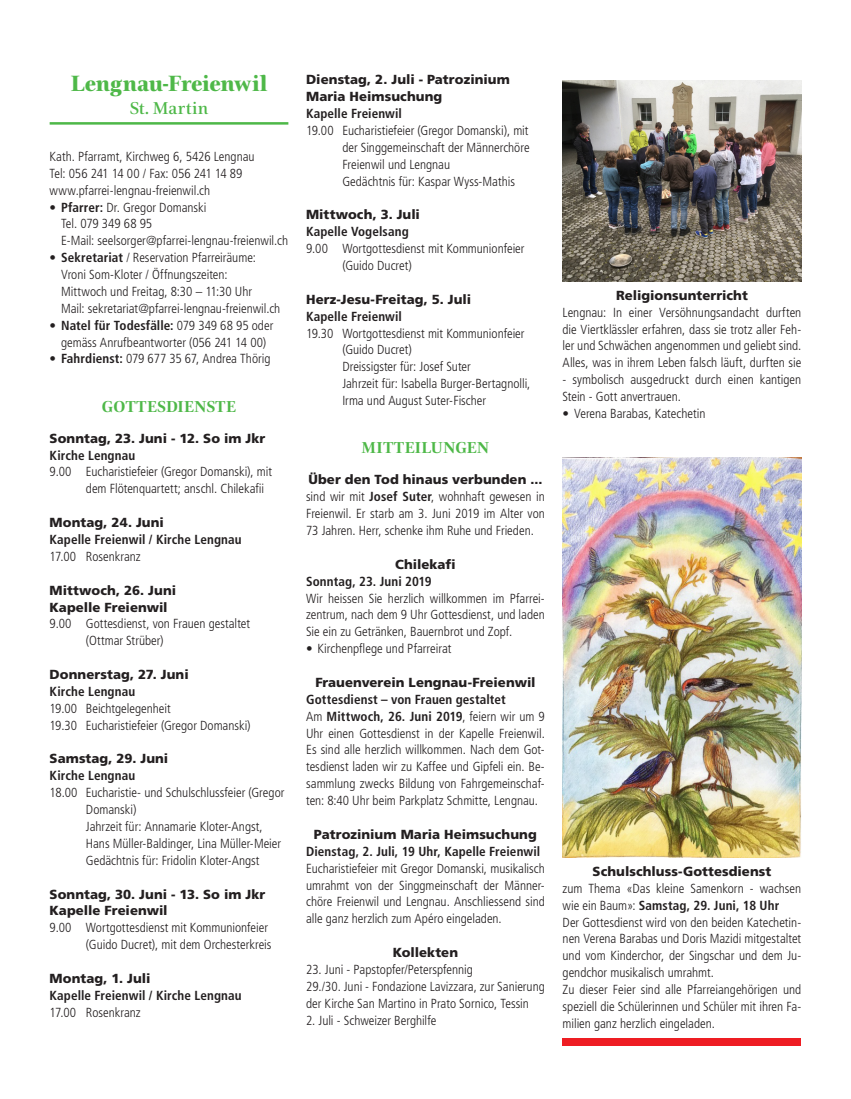
<style>
.page{position:relative;width:851px;height:1099px;background:#fff}
.page>*{position:absolute;margin:0;border:0;box-sizing:border-box;transform-origin:0 0}
.K3_Pfarrei_Kopf{font:800 22.5px "Civita";letter-spacing:-.01em;color:#4eb848}
.K3_Pfarrei_Kopf-2{font:500 17.5px "Civita";letter-spacing:.015em;color:#4eb848}
.K6_Kalender_Titel{font:700 16.12px "Civita";letter-spacing:.01em;color:#4eb848}
.M3_Mitteilungen_Inha{font:300 condensed 13.12px/16.9px "Frutiger LT Std";color:#231f20;text-align:justify}
.K8_Gottesdienst_Term{font:300 condensed 13.12px/16.9px "Frutiger LT Std";color:#231f20}
.K5_Pfarrei_Adresskop{font:300 condensed 13.12px/16.9px "Frutiger LT Std";color:#231f20}
.K7_Gottesdienst_Datu{font:900 13.12px "Frutiger LT Std";letter-spacing:.005em;color:#231f20}
.K8_Gottesdienst_Term-2{font:700 condensed 13.12px "Frutiger LT Std";letter-spacing:.005em;color:#231f20}
.M2_Mitteilungen_Unte{font:900 13.12px "Frutiger LT Std";letter-spacing:.005em;color:#231f20}
.left{font:300 condensed 13.12px/16.9px "Frutiger LT Std";color:#231f20}
.K4_Pfarrei_Adresskop{font:300 condensed 13.12px/16.9px "Frutiger LT Std";color:#231f20}
.M3_Mitteilungen_Inha-2{font:700 condensed 13.12px "Frutiger LT Std";letter-spacing:.005em;color:#231f20}
.M4_Mitteilung_Aufzäl{font:300 condensed 13.12px "Frutiger LT Std";color:#231f20}
.s1{font-weight:700}
</style>
<div class="page">
<hr style="left:50px;top:122px;width:238px;height:3px;background:#4eb848">
<img style="left:562px;top:81px;width:239px;height:200px">
<img style="left:562px;top:458px;width:239px;height:399px">
<div style="left:562px;top:1038px;width:239px;height:7px;background:#ee1d23"></div>
<p class="K3_Pfarrei_Kopf" style="left:71px;top:68px;width:198px">Lengnau-Freienwil</p>
<p class="K3_Pfarrei_Kopf-2" style="left:130px;top:96px;width:80px">St. Martin</p>
<p class="K4_Pfarrei_Adresskop" style="left:50px;top:148px;width:206px">Kath. Pfarramt, Kirchweg 6, 5426 Lengnau<br>Tel: 056 241 14 00 / Fax: 056 241 14 89 www.pfarrei-lengnau-freienwil.ch</p>
<p class="K5_Pfarrei_Adresskop" style="left:61px;top:199px;width:228px;text-indent:-11px">• <span class="s1">Pfarrer:</span> Dr. Gregor Domanski<br>Tel. 079 349 68 95<br>E-Mail: seelsorger@pfarrei-lengnau-freienwil.ch</p>
<p class="K5_Pfarrei_Adresskop" style="left:61px;top:249px;width:221px;text-indent:-11px">• <span class="s1">Sekretariat</span> / Reservation Pfarreiräume:<br>Vroni Som-Kloter / Öffnungszeiten:<br>Mittwoch und Freitag, 8:30 – 11:30 Uhr<br>Mail: sekretariat@pfarrei-lengnau-freienwil.ch</p>
<p class="K5_Pfarrei_Adresskop" style="left:50px;top:317px;width:225px;text-align:center">• <span class="s1">Natel für Todesfälle:</span> 079 349 68 95 oder gemäss Anrufbeantworter (056 241 14 00)</p>
<p class="K5_Pfarrei_Adresskop" style="left:50px;top:350px;width:222px">• <span class="s1">Fahrdienst:</span> 079 677 35 67, Andrea Thörig</p>
<p class="K6_Kalender_Titel" style="left:102px;top:395px;width:136px">GOTTESDIENSTE</p>
<p class="K7_Gottesdienst_Datu" style="left:50px;top:430px;width:217px">Sonntag, 23. Juni - 12. So im Jkr</p>
<p class="K8_Gottesdienst_Term-2" style="left:50px;top:447px;width:87px">Kirche Lengnau</p>
<p class="K8_Gottesdienst_Term" style="left:86px;top:463px;width:188px;text-indent:-36px">9.00 Eucharistiefeier (Gregor Domanski), mit dem Flötenquartett; anschl. Chilekafii</p>
<p class="K7_Gottesdienst_Datu" style="left:50px;top:514px;width:116px">Montag, 24. Juni</p>
<p class="K8_Gottesdienst_Term-2" style="left:50px;top:531px;width:193px">Kapelle Freienwil / Kirche Lengnau</p>
<p class="K8_Gottesdienst_Term" style="left:50px;top:548px;width:93px">17.00 Rosenkranz</p>
<p class="K7_Gottesdienst_Datu" style="left:50px;top:582px;width:128px">Mittwoch, 26. Juni</p>
<p class="K7_Gottesdienst_Datu" style="left:50px;top:599px;width:119px">Kapelle Freienwil</p>
<p class="K8_Gottesdienst_Term" style="left:86px;top:615px;width:166px;text-indent:-36px">9.00 Gottesdienst, von Frauen gestaltet (Ottmar Strüber)</p>
<p class="K7_Gottesdienst_Datu" style="left:50px;top:666px;width:141px">Donnerstag, 27. Juni</p>
<p class="K8_Gottesdienst_Term-2" style="left:50px;top:683px;width:87px">Kirche Lengnau</p>
<p class="K8_Gottesdienst_Term" style="left:50px;top:700px;width:123px">19.00 Beichtgelegenheit</p>
<p class="K8_Gottesdienst_Term" style="left:50px;top:717px;width:202px">19.30 Eucharistiefeier (Gregor Domanski)</p>
<p class="K7_Gottesdienst_Datu" style="left:50px;top:751px;width:120px">Samstag, 29. Juni</p>
<p class="K8_Gottesdienst_Term-2" style="left:50px;top:768px;width:87px">Kirche Lengnau</p>
<p class="K8_Gottesdienst_Term" style="left:86px;top:784px;width:200px;text-indent:-36px">18.00 Eucharistie- und Schulschlussfeier (Gregor Domanski)<br>Jahrzeit für: Annamarie Kloter-Angst, Hans Müller-Baldinger, Lina Müller-Meier Gedächtnis für: Fridolin Kloter-Angst</p>
<p class="K7_Gottesdienst_Datu" style="left:50px;top:886px;width:217px">Sonntag, 30. Juni - 13. So im Jkr</p>
<p class="K7_Gottesdienst_Datu" style="left:50px;top:902px;width:119px">Kapelle Freienwil</p>
<p class="K8_Gottesdienst_Term" style="left:50px;top:919px;width:223px;text-align:right">9.00 Wortgottesdienst mit Kommunionfeier (Guido Ducret), mit dem Orchesterkreis</p>
<p class="K7_Gottesdienst_Datu" style="left:50px;top:970px;width:102px">Montag, 1. Juli</p>
<p class="K8_Gottesdienst_Term-2" style="left:50px;top:987px;width:193px">Kapelle Freienwil / Kirche Lengnau</p>
<p class="K8_Gottesdienst_Term" style="left:50px;top:1003px;width:93px">17.00 Rosenkranz</p>
<p class="K7_Gottesdienst_Datu" style="left:306px;top:72px;width:205px">Dienstag, 2. Juli - Patrozinium</p>
<p class="K7_Gottesdienst_Datu" style="left:306px;top:89px;width:138px">Maria Heimsuchung</p>
<p class="K8_Gottesdienst_Term-2" style="left:306px;top:106px;width:97px">Kapelle Freienwil</p>
<p class="K8_Gottesdienst_Term" style="left:342px;top:122px;width:189px;text-indent:-36px">19.00 Eucharistiefeier (Gregor Domanski), mit der Singgemeinschaft der Männerchöre Freienwil und Lengnau<br>Gedächtnis für: Kaspar Wyss-Mathis</p>
<p class="K7_Gottesdienst_Datu" style="left:306px;top:207px;width:115px">Mittwoch, 3. Juli</p>
<p class="K8_Gottesdienst_Term-2" style="left:306px;top:224px;width:104px">Kapelle Vogelsang</p>
<p class="K8_Gottesdienst_Term" style="left:342px;top:240px;width:184px;text-indent:-36px">9.00 Wortgottesdienst mit Kommunionfeier (Guido Ducret)</p>
<p class="K7_Gottesdienst_Datu" style="left:306px;top:291px;width:166px">Herz-Jesu-Freitag, 5. Juli</p>
<p class="K8_Gottesdienst_Term-2" style="left:306px;top:308px;width:97px">Kapelle Freienwil</p>
<p class="K8_Gottesdienst_Term" style="left:342px;top:325px;width:189px;text-indent:-36px">19.30 Wortgottesdienst mit Kommunionfeier (Guido Ducret)<br>Dreissigster für: Josef Suter<br>Jahrzeit für: Isabella Burger-Bertagnolli, Irma und August Suter-Fischer</p>
<p class="K6_Kalender_Titel" style="left:361px;top:437px;width:129px">MITTEILUNGEN</p>
<p class="M2_Mitteilungen_Unte" style="left:308px;top:472px;width:236px">Über den Tod hinaus verbunden ...</p>
<p class="M3_Mitteilungen_Inha" style="left:306px;top:488px;width:240px">sind wir mit <span class="s1">Josef Suter</span>, wohnhaft gewesen in Freienwil. Er starb am 3. Juni 2019 im Alter von 73 Jahren. Herr, schenke ihm Ruhe und Frieden.</p>
<p class="M2_Mitteilungen_Unte" style="left:395px;top:556px;width:62px">Chilekafi</p>
<p class="M3_Mitteilungen_Inha-2" style="left:306px;top:573px;width:127px">Sonntag, 23. Juni 2019</p>
<p class="M3_Mitteilungen_Inha" style="left:306px;top:589px;width:240px">Wir heissen Sie herzlich willkommen im Pfarrei&shy;zentrum, nach dem 9 Uhr Gottesdienst, und laden Sie ein zu Getränken, Bauernbrot und Zopf.</p>
<p class="M4_Mitteilung_Aufzäl" style="left:306px;top:641px;width:147px">• Kirchenpflege und Pfarreirat</p>
<p class="M2_Mitteilungen_Unte" style="left:315px;top:674px;width:222px">Frauenverein Lengnau-Freienwil</p>
<p class="M3_Mitteilungen_Inha-2" style="left:306px;top:691px;width:201px">Gottesdienst – von Frauen gestaltet</p>
<p class="M3_Mitteilungen_Inha" style="left:306px;top:708px;width:240px">Am <span class="s1">Mittwoch, 26. Juni 2019</span>, feiern wir um 9<br>Uhr einen Gottesdienst in der Kapelle Freienwil.<br>Es sind alle herzlich willkommen. Nach dem Got&shy;tesdienst laden wir zu Kaffee und Gipfeli ein. Be&shy;sammlung zwecks Bildung von Fahrgemeinschaf&shy;ten: 8:40 Uhr beim Parkplatz Schmitte, Lengnau.</p>
<p class="M2_Mitteilungen_Unte" style="left:314px;top:826px;width:224px">Patrozinium Maria Heimsuchung</p>
<p class="M3_Mitteilungen_Inha-2" style="left:306px;top:843px;width:235px">Dienstag, 2. Juli, 19 Uhr, Kapelle Freienwil</p>
<p class="M3_Mitteilungen_Inha" style="left:306px;top:859px;width:240px">Eucharistiefeier mit Gregor Domanski, musikalisch umrahmt von der Singgmeinschaft der Männer&shy;chöre Freienwil und Lengnau. Anschliessend sind alle ganz herzlich zum Apéro eingeladen.</p>
<p class="M2_Mitteilungen_Unte" style="left:393px;top:944px;width:67px">Kollekten</p>
<p class="left" style="left:306px;top:961px;width:168px">23. Juni - Papstopfer/Peterspfennig</p>
<p class="left" style="left:306px;top:978px;width:240px">29./30. Juni - Fondazione Lavizzara, zur Sanierung der Kirche San Martino in Prato Sornico, Tessin</p>
<p class="left" style="left:306px;top:1011px;width:132px">2. Juli - Schweizer Berghilfe</p>
<p class="M2_Mitteilungen_Unte" style="left:616px;top:287px;width:133px">Religionsunterricht</p>
<p class="M3_Mitteilungen_Inha" style="left:562px;top:304px;width:240px">Lengnau: In einer Versöhnungsandacht durften die Viertklässler erfahren, dass sie trotz aller Feh&shy;ler und Schwächen angenommen und geliebt sind.<br>Alles, was in ihrem Leben falsch läuft, durften sie</p>
<p class="M3_Mitteilungen_Inha" style="left:562px;top:371px;width:240px">- symbolisch ausgedruckt durch einen kantigen<br>Stein - Gott anvertrauen.</p>
<p class="M4_Mitteilung_Aufzäl" style="left:562px;top:406px;width:144px">• Verena Barabas, Katechetin</p>
<p class="M2_Mitteilungen_Unte" style="left:592px;top:863px;width:180px">Schulschluss-Gottesdienst</p>
<p class="M3_Mitteilungen_Inha" style="left:562px;top:880px;width:240px">zum Thema «Das kleine Samenkorn - wachsen wie ein Baum»: <span class="s1">Samstag, 29. Juni, 18 Uhr</span></p>
<p class="M3_Mitteilungen_Inha" style="left:562px;top:913px;width:240px">Der Gottesdienst wird von den beiden Katechetin&shy;nen Verena Barabas und Doris Mazidi mitgestaltet und vom Kinderchor, der Singschar und dem Ju&shy;gendchor musikalisch umrahmt.</p>
<p class="M3_Mitteilungen_Inha" style="left:562px;top:981px;width:240px">Zu dieser Feier sind alle Pfarreiangehörigen und speziell die Schülerinnen und Schüler mit ihren Fa&shy;milien ganz herzlich eingeladen.</p>
</div>
